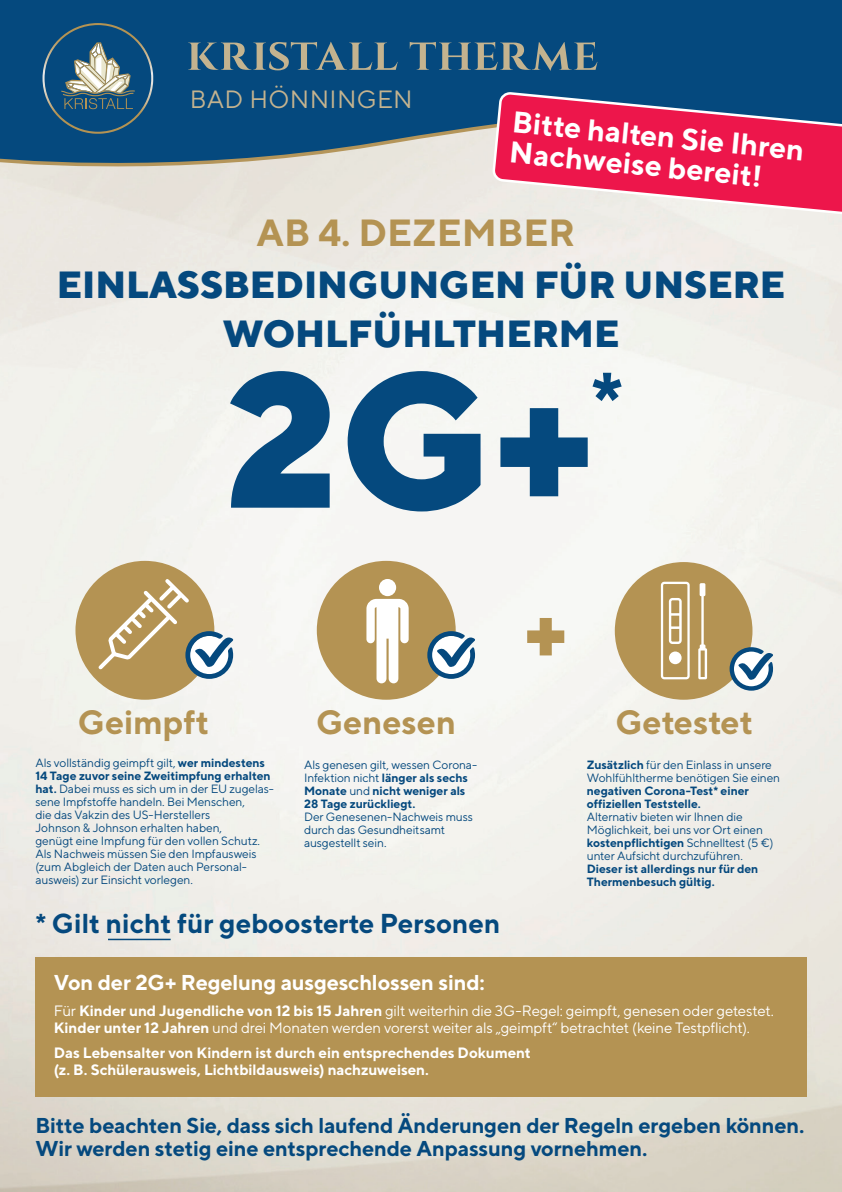
<style>
.page{position:relative;width:842px;height:1192px;background:#fff}
.page>*{position:absolute;margin:0;border:0;box-sizing:border-box;transform-origin:0 0}
.t1{font:800 189.65px "TT Norms";color:#05497e}
.t2{font:800 37.8px/49px "TT Norms";color:#05497e;text-align:center}
.t3{font:700 37.8px "TT Norms";color:#b49353}
.t4{font:700 33.6px "TT Norms";color:#b49353}
.t5{font:700 30px/30px "TT Norms";color:#fff}
.t6{font:700 27.35px "TT Norms";color:#05497e}
.t7{font:25px "TT Norms";letter-spacing:.015em;color:#c4b38f}
.t8{font:700 21.5px/23px "TT Norms";letter-spacing:-.01em;color:#05497e}
.t9{font:700 21.5px "TT Norms";letter-spacing:-.01em;color:#fff}
.t10{font:15px/17.5px "TT Norms";letter-spacing:-.015em;color:#fff}
.t11{font:700 15px/17.5px "TT Norms";letter-spacing:-.005em;color:#fff}
.t12{font:12px/13px "TT Norms";letter-spacing:-.01em;color:#05497e}
.t13{font:700 12px/13px "TT Norms";letter-spacing:-.005em;color:#05497e}
.s1{font-weight:700}
.s2{font-weight:400}
</style>
<div class="page">
<img style="left:0;top:179px;width:842px;height:1013px">
<svg style="left:592px;top:373px;width:30px;height:28px"></svg>
<div style="left:35px;top:957px;width:771px;height:140px;background:#b49353"></div>
<div style="left:75px;top:561px;width:139px;height:139px;background:#b49353;border-radius:50%"></div>
<svg style="left:99px;top:579px;width:134px;height:100px"></svg>
<div style="left:317px;top:561px;width:139px;height:139px;background:#b49353;border-radius:50%"></div>
<div style="left:379px;top:579px;width:17px;height:17px;background:#fff;border-radius:50%"></div>
<svg style="left:366px;top:599px;width:43px;height:84px"></svg>
<svg style="left:427px;top:631px;width:48px;height:48px"></svg>
<svg style="left:527px;top:618px;width:37px;height:37px"></svg>
<svg style="left:0;top:0;width:842px;height:179px;background:#235c88"></svg>
<svg style="left:188px;top:42px;width:409px;height:29px;background:#436b83"></svg>
<svg style="left:43px;top:23px;width:110px;height:111px;background:#336484"></svg>
<svg style="left:491px;top:91px;width:351px;height:126px;background:#ce4972"></svg>
<div style="left:615px;top:562px;width:137px;height:138px;background:#b49353;border-radius:50%"></div>
<svg style="left:730px;top:647px;width:43px;height:44px"></svg>
<svg style="left:698px;top:583px;width:9px;height:96px"></svg>
<svg style="left:661px;top:582px;width:29px;height:97px"></svg>
<div style="left:669px;top:652px;width:13px;height:12px;background:#fff;border-radius:50%"></div>
<hr style="left:108px;top:939px;width:63px;height:1px;background:#05497e">
<h3 class="t7" style="left:190px;top:84px;width:224px">BAD HÖNNINGEN</h3>
<h3 class="t5" style="left:513px;top:107px;width:295px;rotate:5deg">Bitte halten Sie Ihren<br>Nachweise bereit!</h3>
<h2 class="t3" style="left:256px;top:209px;width:320px">AB 4. DEZEMBER</h2>
<h2 class="t2" style="left:57px;top:260px;width:730px">EINLASSBEDINGUNGEN FÜR UNSERE<br>WOHLFÜHLTHERME</h2>
<h1 class="t1" style="left:225px;top:319px;width:370px">2G+</h1>
<h3 class="t4" style="left:78px;top:701px;width:133px">Geimpft</h3>
<p class="t12" style="left:35px;top:756px;width:240px">Als vollständig geimpft gilt, <span class="s1">wer mindestens 14 Tage zuvor seine Zweitimpfung erhalten hat.</span> Dabei muss es sich um in der EU zugelas&shy;sene Impfstoffe handeln. Bei Menschen,<br>die das Vakzin des US-Herstellers<br>Johnson &amp; Johnson erhalten haben,<br>genügt eine Impfung für den vollen Schutz.<br>Als Nachweis müssen Sie den Impfausweis (zum Abgleich der Daten auch Personal&shy;ausweis) zur Einsicht vorlegen.</p>
<h3 class="t4" style="left:316px;top:701px;width:141px">Genesen</h3>
<h3 class="t4" style="left:615px;top:701px;width:140px">Getestet</h3>
<p class="t13" style="left:304px;top:758px;width:175px"><span class="s2">Als genesen gilt, wessen Corona-<br>Infektion nicht</span> länger als sechs<br>Monate <span class="s2">und</span> nicht weniger als<br>28 Tage zurückliegt.</p>
<p class="t12" style="left:304px;top:810px;width:170px">Der Genesenen-Nachweis muss durch das Gesundheitsamt ausgestellt sein.</p>
<p class="t12" style="left:587px;top:758px;width:195px"><span class="s1">Zusätzlich</span> für den Einlass in unsere<br>Wohlfühltherme benötigen Sie einen</p>
<p class="t13" style="left:587px;top:784px;width:164px">negativen Corona-Test* einer offiziellen Teststelle.</p>
<p class="t12" style="left:587px;top:810px;width:188px">Alternativ bieten wir Ihnen die Möglichkeit, bei uns vor Ort einen <span class="s1">kostenpflichtigen</span> Schnelltest (5 €) unter Aufsicht durchzuführen.</p>
<p class="t13" style="left:587px;top:862px;width:173px">Dieser ist allerdings nur für den<br>Thermenbesuch gültig.</p>
<h3 class="t6" style="left:35px;top:907px;width:466px">* Gilt nicht für geboosterte Personen</h3>
<h3 class="t9" style="left:54px;top:969px;width:432px">Von der 2G+ Regelung ausgeschlossen sind:</h3>
<p class="t10" style="left:54px;top:1001px;width:721px">Für <span class="s1">Kinder und Jugendliche von 12 bis 15 Jahren</span> gilt weiterhin die 3G-Regel: geimpft, genesen oder getestet.<br><span class="s1">Kinder unter 12 Jahren</span> und drei Monaten werden vorerst weiter als „geimpft“ betrachtet (keine Testpflicht).</p>
<p class="t11" style="left:54px;top:1044px;width:479px">Das Lebensalter von Kindern ist durch ein entsprechendes Dokument (z. B. Schülerausweis, Lichtbildausweis) nachzuweisen.</p>
<h3 class="t8" style="left:35px;top:1113px;width:771px">Bitte beachten Sie, dass sich laufend Änderungen der Regeln ergeben können.<br>Wir werden stetig eine entsprechende Anpassung vornehmen.</h3>
</div>
